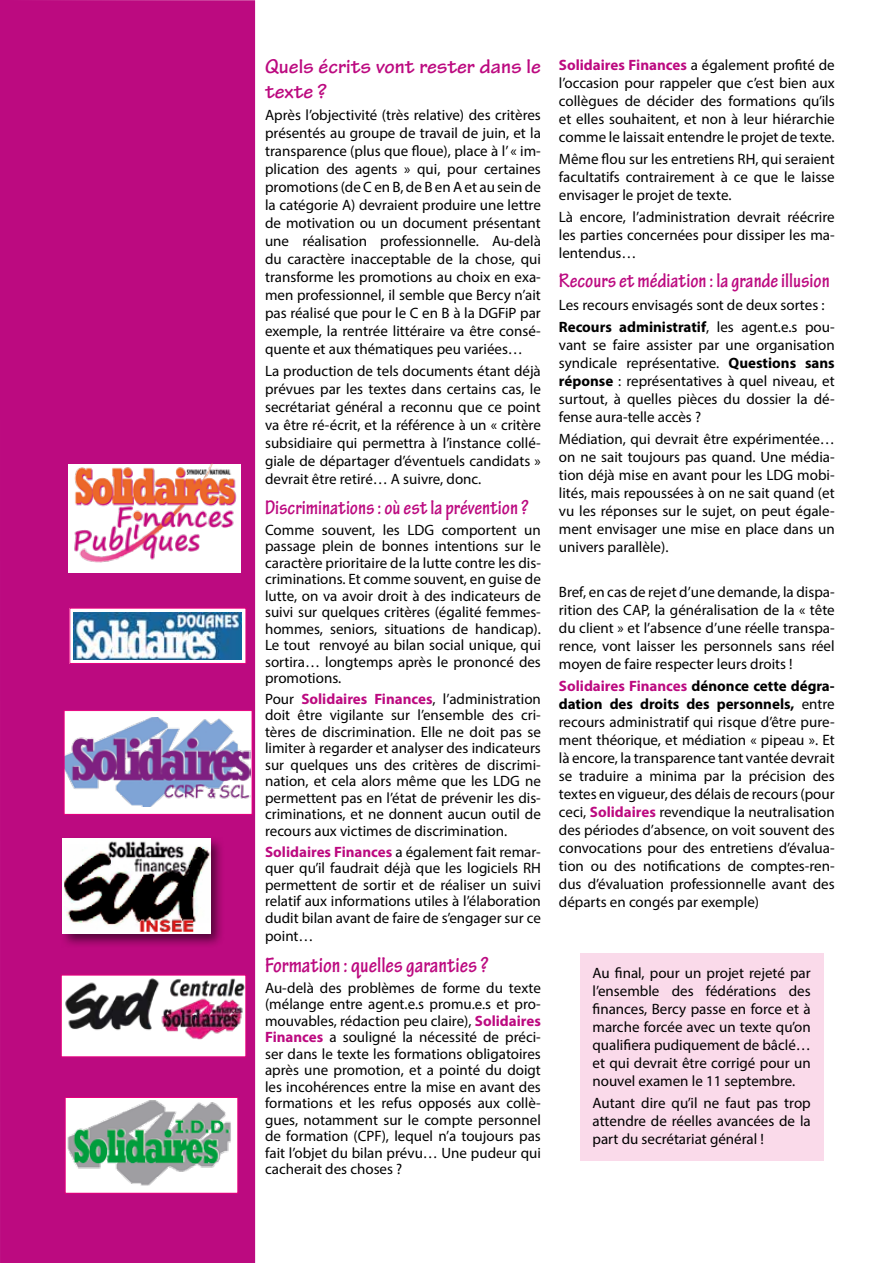
<style>
.page{position:relative;width:893px;height:1263px;background:#fff}
.page>*{position:absolute;margin:0;border:0;box-sizing:border-box;transform-origin:0 0}
.t1{font:700 condensed 22.5px "Tekton Pro";color:#bc0a80}
.t2{font:700 condensed 21px "Tekton Pro";color:#bc0a80}
.t3{font:700 21px/25.2px "Tekton Pro";color:#bc0a80}
.t4{font:15px/18px "Myriad Pro";color:#000;text-align:justify}
.s1{font-weight:700;color:#bc0a80}
.s2{font-weight:700}
</style>
<div class="page">
<div style="left:0;top:0;width:255px;height:1263px;background:#bc0a80"></div>
<div style="left:61px;top:975px;width:185px;height:82px;background:#fff"></div>
<img style="left:65px;top:978px;width:179px;height:62px">
<div style="left:64px;top:710px;width:188px;height:104px;background:#fff"></div>
<img style="left:66px;top:718px;width:184px;height:89px">
<div style="left:64px;top:710px;width:188px;height:105px;border:1px solid #e6007d"></div>
<div style="left:70px;top:608px;width:176px;height:55px;background:#fff"></div>
<img style="left:73px;top:612px;width:168px;height:48px">
<div style="left:69px;top:608px;width:177px;height:56px;border:1px solid #e6007d"></div>
<div style="left:65px;top:1097px;width:173px;height:96px;background:#fff"></div>
<img style="left:67px;top:1100px;width:164px;height:86px">
<div style="left:65px;top:1097px;width:173px;height:96px;border:1px solid #e6007d"></div>
<div style="left:59px;top:835px;width:166px;height:113px;background:#000;opacity:.55"></div>
<img style="left:62px;top:838px;width:148px;height:95px">
<div style="left:68px;top:464px;width:172px;height:108px;background:#fff"></div>
<img style="left:74px;top:464px;width:163px;height:99px">
<div style="left:580px;top:953px;width:243px;height:208px;background:#fadaea"></div>
<h2 class="t3" style="left:265px;top:54px;width:277px">Quels écrits vont rester dans le texte ?</h2>
<p class="t4" style="left:265px;top:106px;width:277px">Après l’objectivité (très relative) des critères présentés au groupe de travail de juin, et la transparence (plus que floue), place à l’ « im&shy;plication des agents » qui, pour certaines promotions (de C en B, de B en A et au sein de la catégorie A) devraient produire une lettre de motivation ou un document présentant une réalisation professionnelle. Au-delà du caractère inacceptable de la chose, qui transforme les promotions au choix en exa&shy;men professionnel, il semble que Bercy n’ait pas réalisé que pour le C en B à la DGFiP par exemple, la rentrée littéraire va être consé&shy;quente et aux thématiques peu variées…</p>
<p class="t4" style="left:265px;top:362px;width:277px">La production de tels documents étant déjà prévues par les textes dans certains cas, le secrétariat général a reconnu que ce point va être ré-écrit, et la référence à un « critère subsidiaire qui permettra à l’instance collé&shy;giale de départager d’éventuels candidats » devrait être retiré… A suivre, donc.</p>
<h2 class="t2" style="left:265px;top:495px;width:265px">Discriminations : où est la prévention ?</h2>
<p class="t4" style="left:265px;top:521px;width:277px;line-height:16.5px">Comme souvent, les LDG comportent un passage plein de bonnes intentions sur le caractère prioritaire de la lutte contre les dis&shy;criminations. Et comme souvent, en guise de lutte, on va avoir droit à des indicateurs de suivi sur quelques critères (égalité femmes&shy;hommes, seniors, situations de handicap).<br>Le tout renvoyé au bilan social unique, qui sortira… longtemps après le prononcé des promotions.</p>
<p class="t4" style="left:265px;top:690px;width:277px;line-height:16.5px">Pour <span class="s1">Solidaires Finances</span>, l’administration doit être vigilante sur l’ensemble des cri&shy;tères de discrimination. Elle ne doit pas se limiter à regarder et analyser des indicateurs sur quelques uns des critères de discrimi&shy;nation, et cela alors même que les LDG ne permettent pas en l’état de prévenir les dis&shy;criminations, et ne donnent aucun outil de recours aux victimes de discrimination.</p>
<p class="t4" style="left:265px;top:843px;width:277px;line-height:16.5px"><span class="s1">Solidaires Finances</span> a également fait remar&shy;quer qu’il faudrait déjà que les logiciels RH permettent de sortir et de réaliser un suivi relatif aux informations utiles à l’élaboration dudit bilan avant de faire de s’engager sur ce</p>
<p class="t4" style="left:265px;top:926px;width:50px">point…</p>
<h1 class="t1" style="left:265px;top:952px;width:225px">Formation : quelles garanties ?</h1>
<p class="t4" style="left:265px;top:979px;width:277px;line-height:16.5px">Au-delà des problèmes de forme du texte (mélange entre agent.e.s promu.e.s et pro&shy;mouvables, rédaction peu claire), <span class="s1">Solidaires Finances</span> a souligné la nécessité de préci&shy;ser dans le texte les formations obligatoires après une promotion, et a pointé du doigt les incohérences entre la mise en avant des formations et les refus opposés aux collè&shy;gues, notamment sur le compte personnel de formation (CPF), lequel n’a toujours pas fait l’objet du bilan prévu… Une pudeur qui cacherait des choses ?</p>
<p class="t4" style="left:559px;top:55px;width:277px"><span class="s1">Solidaires Finances</span> a également profité de l’occasion pour rappeler que c’est bien aux collègues de décider des formations qu’ils et elles souhaitent, et non à leur hiérarchie comme le laissait entendre le projet de texte.</p>
<p class="t4" style="left:559px;top:149px;width:277px">Même flou sur les entretiens RH, qui seraient facultatifs contrairement à ce que le laisse envisager le projet de texte.</p>
<p class="t4" style="left:559px;top:208px;width:277px">Là encore, l’administration devrait réécrire les parties concernées pour dissiper les ma&shy;lentendus…</p>
<h2 class="t2" style="left:559px;top:269px;width:272px">Recours et médiation : la grande illusion</h2>
<p class="t4" style="left:559px;top:293px;width:277px;line-height:22.2px">Les recours envisagés sont de deux sortes :<br><span class="s2">Recours administratif</span>, les agent.e.s pou-</p>
<p class="t4" style="left:559px;top:336px;width:277px">vant se faire assister par une organisation syndicale représentative. <span class="s2">Questions sans réponse</span> : représentatives à quel niveau, et surtout, à quelles pièces du dossier la dé&shy;fense aura-telle accès ?</p>
<p class="t4" style="left:559px;top:430px;width:277px">Médiation, qui devrait être expérimentée… on ne sait toujours pas quand. Une média&shy;tion déjà mise en avant pour les LDG mobi&shy;lités, mais repoussées à on ne sait quand (et vu les réponses sur le sujet, on peut égale&shy;ment envisager une mise en place dans un univers parallèle).</p>
<p class="t4" style="left:559px;top:582px;width:277px">Bref, en cas de rejet d’une demande, la dispa&shy;rition des CAP, la généralisation de la « tête du client » et l’absence d’une réelle transpa&shy;rence, vont laisser les personnels sans réel moyen de faire respecter leurs droits !</p>
<p class="t4" style="left:559px;top:677px;width:277px"><span class="s1">Solidaires Finances</span> <span class="s2">dénonce cette dégra&shy;dation des droits des personnels,</span> entre recours administratif qui risque d’être pure&shy;ment théorique, et médiation « pipeau ». Et là encore, la transparence tant vantée devrait se traduire a minima par la précision des textes en vigueur, des délais de recours (pour ceci, <span class="s1">Solidaires</span> revendique la neutralisation des périodes d’absence, on voit souvent des convocations pour des entretiens d’évalua&shy;tion ou des notifications de comptes-ren&shy;dus d’évaluation professionnelle avant des départs en congés par exemple)</p>
<p class="t4" style="left:592px;top:963px;width:220px">Au final, pour un projet rejeté par l’ensemble des fédérations des finances, Bercy passe en force et à marche forcée avec un texte qu’on qualifiera pudiquement de bâclé… et qui devrait être corrigé pour un nouvel examen le 11 septembre.</p>
<p class="t4" style="left:592px;top:1093px;width:220px">Autant dire qu’il ne faut pas trop attendre de réelles avancées de la part du secrétariat général !</p>
</div>
